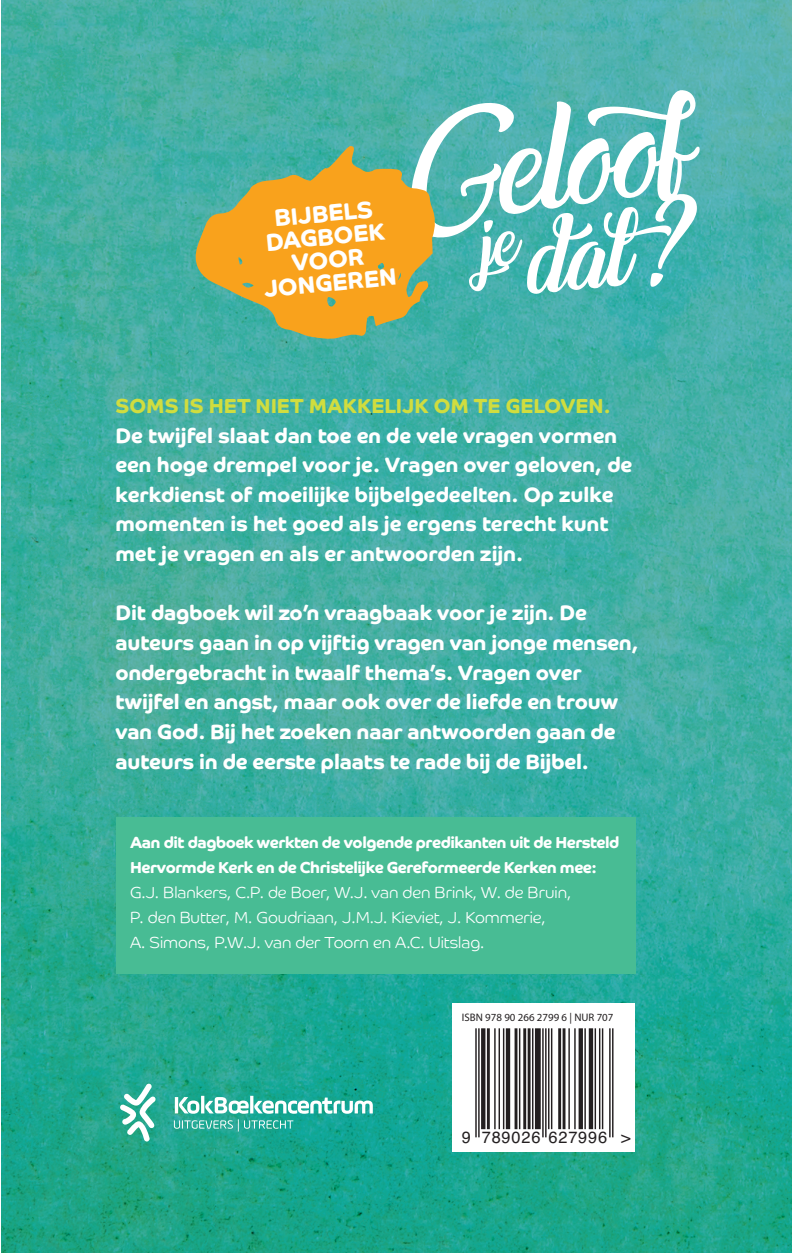
<style>
.page{position:relative;width:792px;height:1253px;background:#fff}
.page>*{position:absolute;margin:0;border:0;box-sizing:border-box;transform-origin:0 0}
.t1{font:189.6px "Champion Shipmate Italic";color:#fff}
.t2{font:700 23.8px "Co Headline Corp";color:#fff}
.t3{font:700 21px "Co Headline Corp";letter-spacing:-.005em;color:#fff}
.t4{font:700 20.4px "Co Headline Corp";color:#d0dd3f}
.t5{font:16.4px "Helvetica";letter-spacing:.05em;color:#231f20}
.t6{font:300 16px "Co Headline Corp";color:#fff}
.t7{font:700 16px "Co Headline Corp";letter-spacing:-.025em;color:#fff}
.t8{font:10.8px "Myriad Pro";color:#231f20}
</style>
<div class="page">
<img style="left:1px;top:0;width:790px;height:1252px">
<div style="left:115px;top:816px;width:520px;height:157px;background:#48bc94"></div>
<svg style="left:193px;top:146px;width:243px;height:194px;fill:#f9a21c"></svg>
<svg style="left:452px;top:1002px;width:182px;height:149px"></svg>
<hr style="left:478px;top:1028px;width:1px;height:109px;background:#231f20">
<hr style="left:475px;top:1028px;width:1px;height:109px;background:#231f20">
<svg style="left:481px;top:1028px;width:4px;height:100px"></svg>
<hr style="left:486px;top:1028px;width:3px;height:100px;background:#231f20">
<hr style="left:502px;top:1028px;width:2px;height:100px;background:#231f20">
<hr style="left:498px;top:1028px;width:2px;height:100px;background:#231f20">
<hr style="left:494px;top:1028px;width:1px;height:100px;background:#231f20">
<div style="left:505px;top:1028px;width:5px;height:100px;background:#231f20"></div>
<hr style="left:514px;top:1028px;width:3px;height:100px;background:#231f20">
<hr style="left:518px;top:1028px;width:2px;height:100px;background:#231f20">
<hr style="left:527px;top:1028px;width:3px;height:100px;background:#231f20">
<hr style="left:523px;top:1028px;width:3px;height:100px;background:#231f20">
<hr style="left:532px;top:1028px;width:1px;height:100px;background:#231f20">
<div style="left:534px;top:1028px;width:6px;height:100px;background:#231f20"></div>
<hr style="left:550px;top:1028px;width:2px;height:100px;background:#231f20">
<hr style="left:548px;top:1028px;width:1px;height:100px;background:#231f20">
<hr style="left:545px;top:1028px;width:1px;height:109px;background:#231f20">
<hr style="left:542px;top:1028px;width:1px;height:109px;background:#231f20">
<hr style="left:562px;top:1028px;width:3px;height:100px;background:#231f20">
<hr style="left:558px;top:1028px;width:3px;height:100px;background:#231f20">
<hr style="left:574px;top:1028px;width:1px;height:100px;background:#231f20">
<hr style="left:568px;top:1028px;width:1px;height:100px;background:#231f20">
<svg style="left:578px;top:1028px;width:4px;height:100px"></svg>
<hr style="left:584px;top:1028px;width:1px;height:100px;background:#231f20">
<div style="left:588px;top:1028px;width:5px;height:100px;background:#231f20"></div>
<hr style="left:611px;top:1028px;width:2px;height:109px;background:#231f20">
<hr style="left:609px;top:1028px;width:1px;height:109px;background:#231f20">
<hr style="left:601px;top:1028px;width:2px;height:100px;background:#231f20">
<hr style="left:598px;top:1028px;width:2px;height:100px;background:#231f20">
<hr style="left:594px;top:1028px;width:2px;height:100px;background:#231f20">
<svg style="left:175px;top:1095px;width:197px;height:18px"></svg>
<svg style="left:174px;top:1119px;width:119px;height:12px"></svg>
<svg style="left:120px;top:1083px;width:36px;height:58px"></svg>
<svg style="left:456px;top:190px;width:242px;height:105px"></svg>
<p class="t1" style="left:384px;top:85px;width:299px;rotate:-8deg">Geloof</p>
<p class="t2" style="left:273px;top:204px;width:101px;rotate:-5deg">BIJBELS</p>
<p class="t2" style="left:265px;top:228px;width:121px;rotate:-5deg">DAGBOEK</p>
<p class="t2" style="left:291px;top:249px;width:74px;rotate:-5deg">VOOR</p>
<p class="t2" style="left:263px;top:275px;width:135px;rotate:-5deg">JONGEREN</p>
<p class="t4" style="left:115px;top:394px;width:496px">SOMS IS HET NIET MAKKELIJK OM TE GELOVEN.</p>
<p class="t3" style="left:115px;top:423px;width:503px">De twijfel slaat dan toe en de vele vragen vormen</p>
<p class="t3" style="left:115px;top:453px;width:518px">een hoge drempel voor je. Vragen over geloven, de</p>
<p class="t3" style="left:115px;top:482px;width:499px">kerkdienst of moeilijke bijbelgedeelten. Op zulke</p>
<p class="t3" style="left:115px;top:512px;width:494px">momenten is het goed als je ergens terecht kunt</p>
<p class="t3" style="left:115px;top:541px;width:409px">met je vragen en als er antwoorden zijn.</p>
<p class="t3" style="left:115px;top:601px;width:472px">Dit dagboek wil zo’n vraagbaak voor je zijn. De</p>
<p class="t3" style="left:115px;top:630px;width:524px">auteurs gaan in op vijftig vragen van jonge mensen,</p>
<p class="t3" style="left:115px;top:660px;width:467px">ondergebracht in twaalf thema’s. Vragen over</p>
<p class="t3" style="left:115px;top:690px;width:504px">twijfel en angst, maar ook over de liefde en trouw</p>
<p class="t3" style="left:115px;top:719px;width:501px">van God. Bij het zoeken naar antwoorden gaan de</p>
<p class="t3" style="left:115px;top:749px;width:474px">auteurs in de eerste plaats te rade bij de Bijbel.</p>
<p class="t7" style="left:130px;top:833px;width:490px">Aan dit dagboek werkten de volgende predikanten uit de Hersteld</p>
<p class="t7" style="left:130px;top:858px;width:468px">Hervormde Kerk en de Christelijke Gereformeerde Kerken mee:</p>
<p class="t6" style="left:130px;top:882px;width:442px">G.J. Blankers, C.P. de Boer, W.J. van den Brink, W. de Bruin,</p>
<p class="t6" style="left:130px;top:907px;width:417px">P. den Butter, M. Goudriaan, J.M.J. Kieviet, J. Kommerie,</p>
<p class="t6" style="left:130px;top:932px;width:356px">A. Simons, P.W.J. van der Toorn en A.C. Uitslag.</p>
<p class="t8" style="left:462px;top:1010px;width:153px">ISBN 978 90 266 2799 6 | NUR 707</p>
<p class="t5" style="left:462px;top:1130px;width:170px">9 789026 627996 &gt;</p>
</div>
